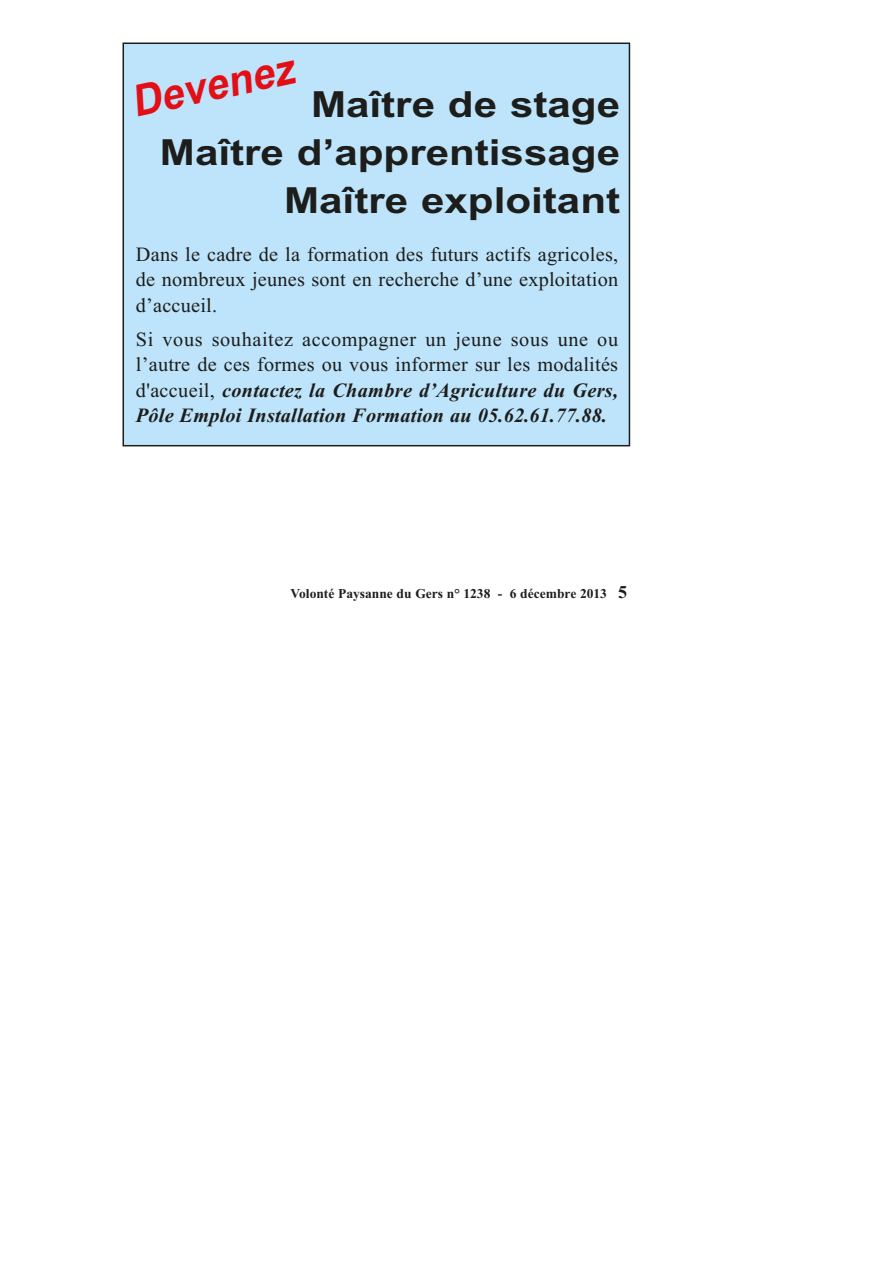
<style>
.page{position:relative;width:893px;height:1263px;background:#fff}
.page>*{position:absolute;margin:0;border:0;box-sizing:border-box;transform-origin:0 0}
.t1{font:italic 700 43.5px "Arial";color:#e30e16;scale:.93 1}
.t2{font:700 36px/48px "Arial";color:#1d1d1b;text-align:right;scale:1.17 1}
.t3{font:20.25px/25.5px "Times New Roman";letter-spacing:.01em;color:#1d1d1b;text-align:justify}
.t4{font:700 13.5px "Times New Roman";color:#1d1d1b}
.s1{font-weight:700;font-style:italic}
.s2{font-size:18px}
</style>
<div class="page">
<div style="left:123px;top:43px;width:506px;height:403px;background:#bde4fa"></div>
<div style="left:122px;top:43px;width:508px;height:403px;border:2px solid #1d1d1b"></div>
<h1 class="t1" style="left:129px;top:85px;width:179px;rotate:-12deg">Devenez</h1>
<h2 class="t2" style="left:160px;top:85px;width:395px">Maître de stage<br>Maître d’apprentissage<br>Maître exploitant</h2>
<p class="t3" style="left:136px;top:243px;width:483px">Dans le cadre de la formation des futurs actifs agricoles, de nombreux jeunes sont en recherche d’une exploitation d’accueil.</p>
<p class="t3" style="left:136px;top:328px;width:483px">Si vous souhaitez accompagner un jeune sous une ou l’autre de ces formes ou vous informer sur les modalités d'accueil, <span class="s1">contactez la Chambre d’Agriculture du Gers, Pôle Emploi Installation Formation au 05.62.61.77.88.</span></p>
<p class="t4" style="left:290px;top:589px;width:338px">Volonté Paysanne du Gers n° 1238 - 6 décembre 2013 <span class="s2">5</span></p>
</div>
